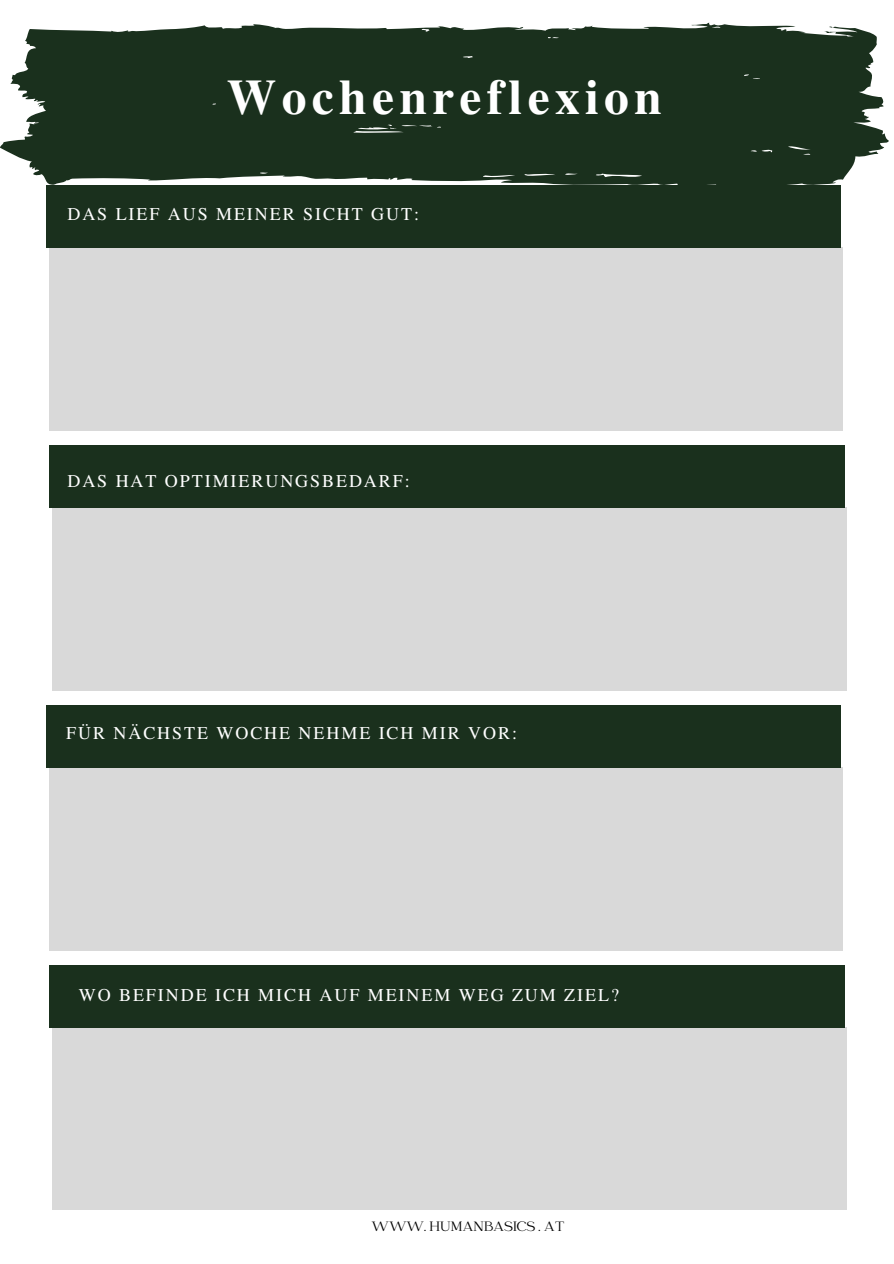
<style>
.page{position:relative;width:894px;height:1264px;background:#fff}
.page>*{position:absolute;margin:0;border:0;box-sizing:border-box;transform-origin:0 0}
.t1{font:700 49.5px "Te X Gyre Termes";letter-spacing:.105em;color:#fff}
.t2{font:18px "Te X Gyre Termes";letter-spacing:.105em;color:#fff}
.t3{font:15px "Catchy Mager";color:#000}
</style>
<div class="page">
<div style="left:53px;top:507px;width:792px;height:183px;background:#d9d9d9"></div>
<div style="left:50px;top:445px;width:794px;height:62px;background:#1a301d"></div>
<div style="left:49px;top:248px;width:793px;height:182px;background:#d9d9d9"></div>
<div style="left:46px;top:185px;width:794px;height:62px;background:#1a301d"></div>
<div style="left:49px;top:767px;width:793px;height:183px;background:#d9d9d9"></div>
<div style="left:46px;top:705px;width:794px;height:62px;background:#1a301d"></div>
<div style="left:53px;top:1027px;width:792px;height:182px;background:#d9d9d9"></div>
<div style="left:50px;top:965px;width:794px;height:61px;background:#1a301d"></div>
<svg style="left:0;top:23px;width:888px;height:164px;fill:#1a301d"></svg>
<h2 class="t1" style="left:227px;top:59px;width:436px">Wochenreflexion</h2>
<h1 class="t2" style="left:67px;top:201px;width:353px">DAS LIEF AUS MEINER SICHT GUT:</h1>
<p class="t2" style="left:67px;top:468px;width:344px">DAS HAT OPTIMIERUNGSBEDARF:</p>
<h2 class="t2" style="left:66px;top:719px;width:452px">FÜR NÄCHSTE WOCHE NEHME ICH MIR VOR:</h2>
<h2 class="t2" style="left:79px;top:981px;width:541px">WO BEFINDE ICH MICH AUF MEINEM WEG ZUM ZIEL?</h2>
<h2 class="t3" style="left:371px;top:1218px;width:194px">WWW. HUMANBASICS . AT</h2>
</div>
